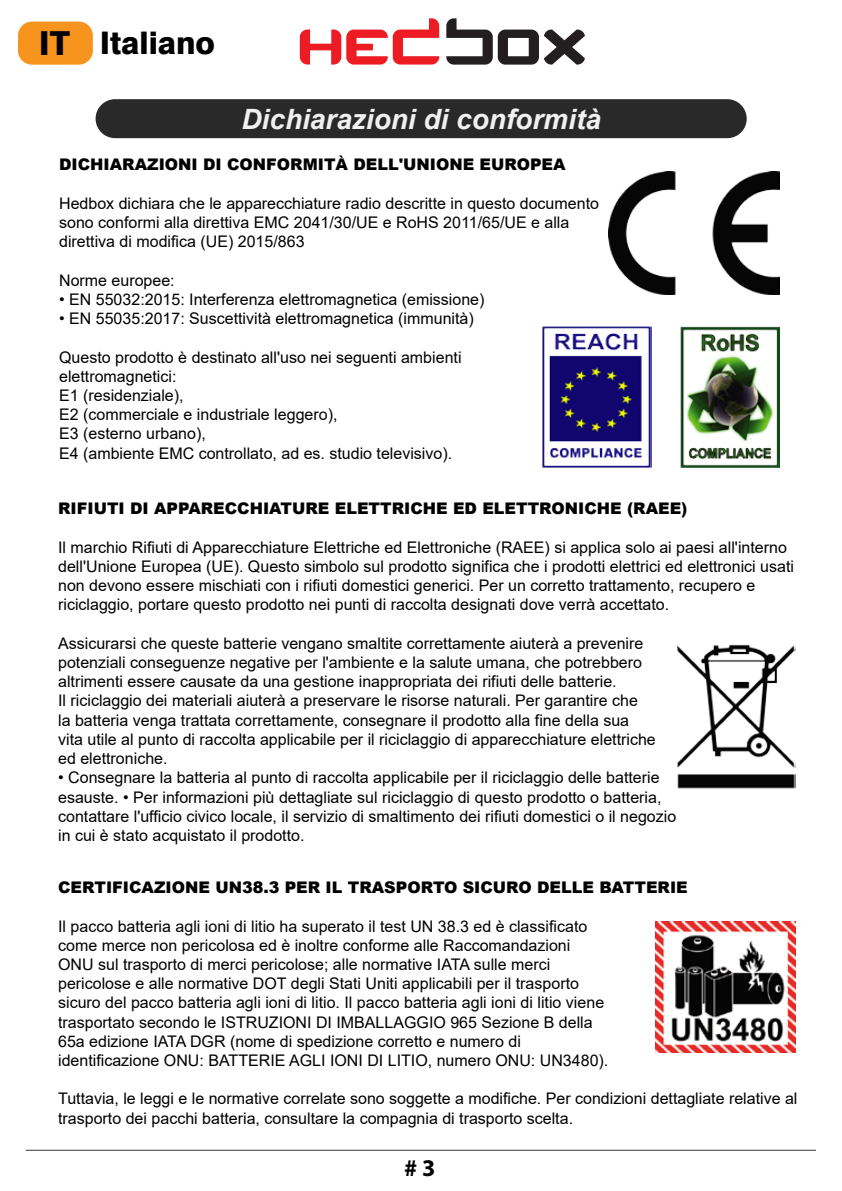
<style>
.page{position:relative;width:842px;height:1191px;background:#fff}
.page>*{position:absolute;margin:0;border:0;box-sizing:border-box;transform-origin:0 0}
.t1{font:800 31.2px "Swiss 721 BT";color:#000}
.t2{font:italic 700 28px "Arial";color:#f0f0f0}
.t3{font:700 24px "Myriad Pro";color:#000}
.t4{font:16px/19.2px "Arial";color:#000}
.t5{font:900 16px "Arial";color:#000}
.s1{font-size:33.2px}
</style>
<div class="page">
<svg style="left:300px;top:18px;width:139px;height:47px"></svg>
<svg style="left:446px;top:18px;width:139px;height:47px"></svg>
<div style="left:96px;top:99px;width:651px;height:39px;background:#292929;border-radius:19px"></div>
<img style="left:677px;top:644px;width:119px;height:145px">
<img style="left:608px;top:172px;width:172px;height:122px">
<img style="left:542px;top:326px;width:109px;height:142px">
<img style="left:680px;top:326px;width:100px;height:141px">
<img style="left:655px;top:921px;width:141px;height:131px">
<hr style="left:26px;top:1149px;width:790px;height:1px;background:#373435">
<div style="left:18px;top:22px;width:75px;height:43px;background:#f7941e;border-radius:14px"></div>
<h1 class="t1" style="left:39px;top:24px;width:178px"><span class="s1">IT</span> Italiano</h1>
<h2 class="t2" style="left:241px;top:101px;width:361px">Dichiarazioni di conformità</h2>
<p class="t5" style="left:59px;top:153px;width:508px">DICHIARAZIONI DI CONFORMITÀ DELL'UNIONE EUROPEA</p>
<p class="t4" style="left:59px;top:193px;width:541px">Hedbox dichiara che le apparecchiature radio descritte in questo documento sono conformi alla direttiva EMC 2041/30/UE e RoHS 2011/65/UE e alla direttiva di modifica (UE) 2015/863</p>
<p class="t4" style="left:59px;top:270px;width:117px">Norme europee:</p>
<p class="t4" style="left:59px;top:289px;width:427px">• EN 55032:2015: Interferenza elettromagnetica (emissione)</p>
<p class="t4" style="left:59px;top:309px;width:416px">• EN 55035:2017: Suscettività elettromagnetica (immunità)</p>
<p class="t4" style="left:59px;top:347px;width:404px">Questo prodotto è destinato all'uso nei seguenti ambienti elettromagnetici:<br>E1 (residenziale),<br>E2 (commerciale e industriale leggero),<br>E3 (esterno urbano),<br>E4 (ambiente EMC controllato, ad es. studio televisivo).</p>
<p class="t5" style="left:58px;top:497px;width:631px">RIFIUTI DI APPARECCHIATURE ELETTRICHE ED ELETTRONICHE (RAEE)</p>
<p class="t4" style="left:58px;top:537px;width:737px">Il marchio Rifiuti di Apparecchiature Elettriche ed Elettroniche (RAEE) si applica solo ai paesi all'interno dell'Unione Europea (UE). Questo simbolo sul prodotto significa che i prodotti elettrici ed elettronici usati non devono essere mischiati con i rifiuti domestici generici. Per un corretto trattamento, recupero e riciclaggio, portare questo prodotto nei punti di raccolta designati dove verrà accettato.</p>
<p class="t4" style="left:58px;top:633px;width:599px">Assicurarsi che queste batterie vengano smaltite correttamente aiuterà a prevenire potenziali conseguenze negative per l'ambiente e la salute umana, che potrebbero altrimenti essere causate da una gestione inappropriata dei rifiuti delle batterie.<br>Il riciclaggio dei materiali aiuterà a preservare le risorse naturali. Per garantire che<br>la batteria venga trattata correttamente, consegnare il prodotto alla fine della sua vita utile al punto di raccolta applicabile per il riciclaggio di apparecchiature elettriche ed elettroniche.</p>
<p class="t4" style="left:58px;top:768px;width:620px">• Consegnare la batteria al punto di raccolta applicabile per il riciclaggio delle batterie esauste. • Per informazioni più dettagliate sul riciclaggio di questo prodotto o batteria, contattare l'ufficio civico locale, il servizio di smaltimento dei rifiuti domestici o il negozio in cui è stato acquistato il prodotto.</p>
<p class="t5" style="left:58px;top:875px;width:631px">CERTIFICAZIONE UN38.3 PER IL TRASPORTO SICURO DELLE BATTERIE</p>
<p class="t4" style="left:58px;top:916px;width:552px">Il pacco batteria agli ioni di litio ha superato il test UN 38.3 ed è classificato come merce non pericolosa ed è inoltre conforme alle Raccomandazioni ONU sul trasporto di merci pericolose; alle normative IATA sulle merci pericolose e alle normative DOT degli Stati Uniti applicabili per il trasporto sicuro del pacco batteria agli ioni di litio. Il pacco batteria agli ioni di litio viene trasportato secondo le ISTRUZIONI DI IMBALLAGGIO 965 Sezione B della 65a edizione IATA DGR (nome di spedizione corretto e numero di identificazione ONU: BATTERIE AGLI IONI DI LITIO, numero ONU: UN3480).</p>
<p class="t4" style="left:58px;top:1089px;width:741px">Tuttavia, le leggi e le normative correlate sono soggette a modifiche. Per condizioni dettagliate relative al trasporto dei pacchi batteria, consultare la compagnia di trasporto scelta.</p>
<h3 class="t3" style="left:404px;top:1152px;width:33px"># 3</h3>
</div>
